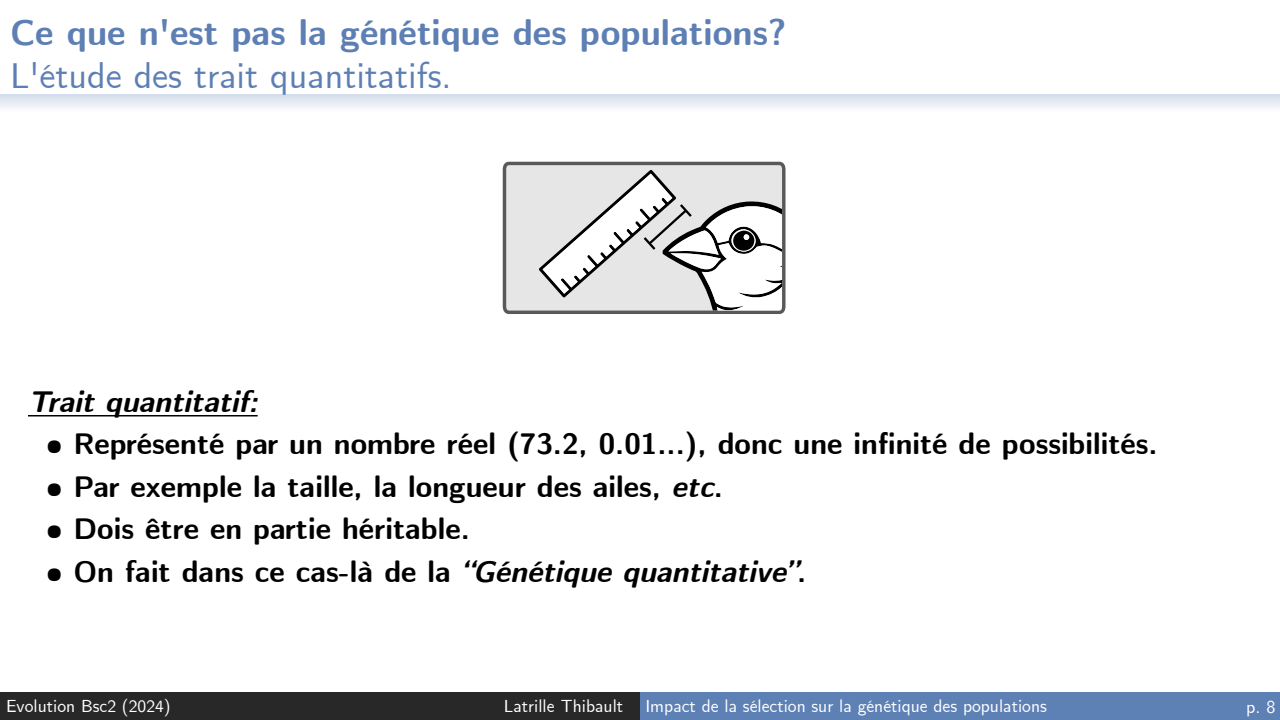
<style>
.page{position:relative;width:1280px;height:720px;background:#fff}
.page>*{position:absolute;margin:0;border:0;box-sizing:border-box;transform-origin:0 0}
.t1{font:700 36px "CMU Sans Serif";color:#5d7fb4}
.t2{font:36px "CMU Sans Serif";color:#5d7fb4}
.Page_number{font:700 30px "CMU Sans Serif";color:#000}
.Page_number-2{font:italic 700 30px "CMU Sans Serif";color:#000}
.t3{font:18px "CMU Sans Serif";color:#fff}
.t4{font:17.55px "CMU Sans Serif";color:#fff}
.s1{font-style:italic}
</style>
<div class="page">
<svg style="left:0;top:94px;width:1280px;height:14px"></svg>
<div style="left:0;top:692px;width:640px;height:28px;background:#282828"></div>
<div style="left:640px;top:692px;width:640px;height:28px;background:#5d80b5"></div>
<hr style="left:28px;top:415px;width:230px;height:1px;background:#000">
<svg style="left:502px;top:161px;width:284px;height:153px"></svg>
<svg style="left:539px;top:170px;width:243px;height:140px"></svg>
<p class="t1" style="left:10px;top:11px;width:778px">Ce que n'est pas la génétique des populations?</p>
<p class="t2" style="left:10px;top:56px;width:443px">L'étude des trait quantitatifs.</p>
<p class="Page_number-2" style="left:28px;top:384px;width:231px">Trait quantitatif:</p>
<p class="Page_number" style="left:46px;top:426px;width:1113px">• Représenté par un nombre réel (73.2, 0.01...), donc une infinité de possibilités.</p>
<p class="Page_number" style="left:46px;top:469px;width:678px">• Par exemple la taille, la longueur des ailes, <span class="s1">etc</span>.</p>
<p class="Page_number" style="left:46px;top:511px;width:425px">• Dois être en partie héritable.</p>
<p class="Page_number" style="left:46px;top:554px;width:762px">• On fait dans ce cas-là de la <span class="s1">“Génétique quantitative”</span>.</p>
<p class="t4" style="left:6px;top:696px;width:166px">Evolution Bsc2 (2024)</p>
<p class="t4" style="left:504px;top:696px;width:121px">Latrille Thibault</p>
<p class="t4" style="left:645px;top:696px;width:403px">Impact de la sélection sur la génétique des populations</p>
<p class="t3" style="left:1246px;top:697px;width:31px">p. 8</p>
</div>
